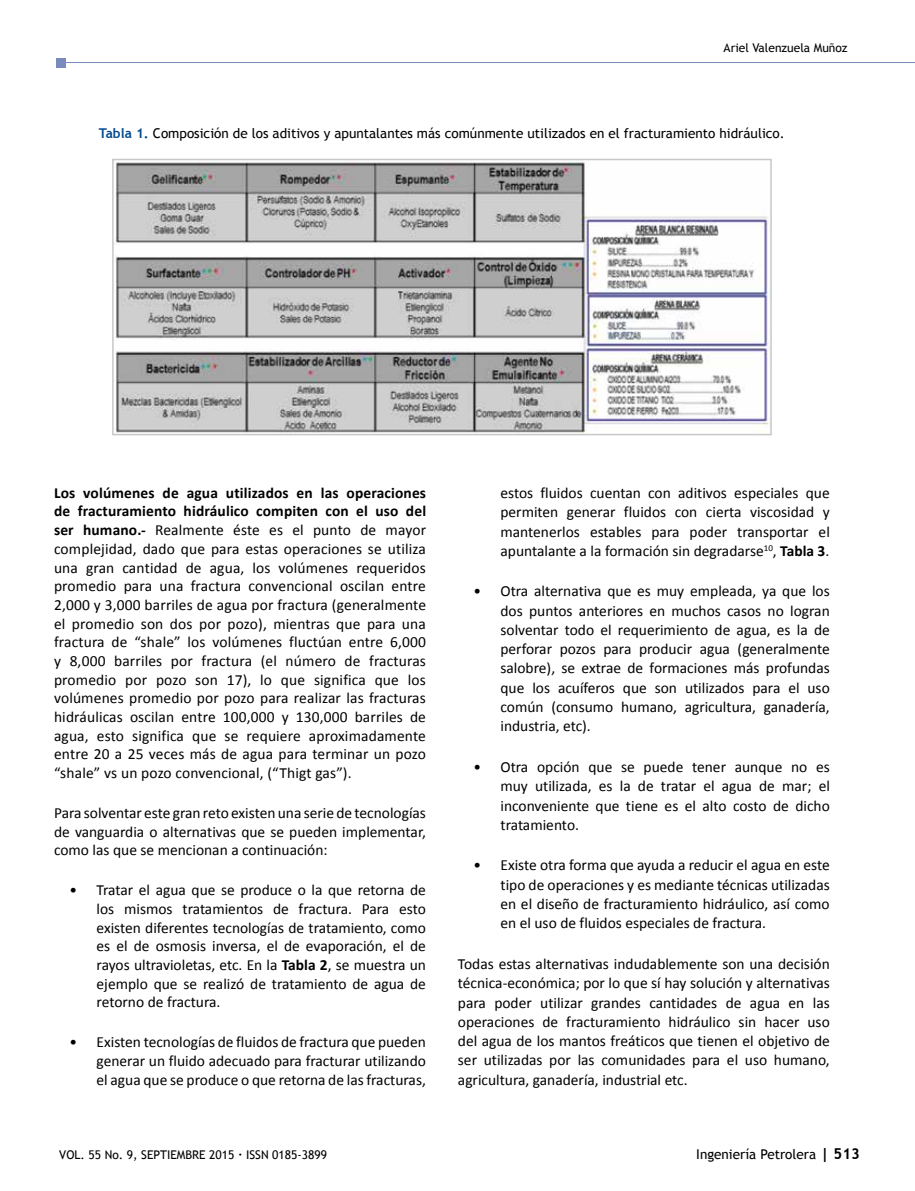
<style>
.page{position:relative;width:915px;height:1191px;background:#fff}
.page>*{position:absolute;margin:0;border:0;box-sizing:border-box;transform-origin:0 0}
.t1{font:15.45px/18.8px "Calibri";color:#000;text-align:justify}
.t2{font:13.5px "Trebuchet MS";color:#000}
.t3{font:12px "Trebuchet MS";color:#000}
.s1{font-weight:700;color:#004990}
.s2{font-weight:700}
.s3{font-weight:700;font-size:15px}
</style>
<div class="page">
<hr style="left:61px;top:62px;width:853px;height:1px;background:#788bbc">
<div style="left:56px;top:58px;width:10px;height:9px;background:#788bbc"></div>
<img style="left:115px;top:162px;width:653px;height:270px">
<div style="left:112px;top:159px;width:659px;height:276px;border:2px solid #c6c8ca"></div>
<p class="t3" style="left:723px;top:40px;width:125px">Ariel Valenzuela Muñoz</p>
<p class="t2" style="left:99px;top:125px;width:687px"><span class="s1">Tabla 1.</span> Composición de los aditivos y apuntalantes más comúnmente utilizados en el fracturamiento hidráulico.</p>
<p class="t1" style="left:54px;top:483px;width:373px"><span class="s2">Los volúmenes de agua utilizados en las operaciones de fracturamiento hidráulico compiten con el uso del ser humano.-</span> Realmente éste es el punto de mayor complejidad, dado que para estas operaciones se utiliza una gran cantidad de agua, los volúmenes requeridos promedio para una fractura convencional oscilan entre 2,000 y 3,000 barriles de agua por fractura (generalmente el promedio son dos por pozo), mientras que para una fractura de “shale” los volúmenes fluctúan entre 6,000 y 8,000 barriles por fractura (el número de fracturas promedio por pozo son 17), lo que significa que los volúmenes promedio por pozo para realizar las fracturas hidráulicas oscilan entre 100,000 y 130,000 barriles de agua, esto significa que se requiere aproximadamente entre 20 a 25 veces más de agua para terminar un pozo “shale” vs un pozo convencional, (“Thigt gas”).</p>
<p class="t1" style="left:54px;top:803px;width:373px">Para solventar este gran reto existen una serie de tecnologías de vanguardia o alternativas que se pueden implementar, como las que se mencionan a continuación:</p>
<p class="t1" style="left:97px;top:881px;width:331px;text-indent:-27px">• Tratar el agua que se produce o la que retorna de los mismos tratamientos de fractura. Para esto existen diferentes tecnologías de tratamiento, como es el de osmosis inversa, el de evaporación, el de rayos ultravioletas, etc. En la <span class="s2">Tabla 2</span>, se muestra un ejemplo que se realizó de tratamiento de agua de retorno de fractura.</p>
<p class="t1" style="left:97px;top:1033px;width:331px;text-indent:-27px">• Existen tecnologías de fluidos de fractura que pueden generar un fluido adecuado para fracturar utilizando el agua que se produce o que retorna de las fracturas,</p>
<p class="t3" style="left:59px;top:1147px;width:269px">VOL. 55 No. 9, SEPTIEMBRE 2015 <span class="s2">·</span> ISSN 0185-3899</p>
<p class="t1" style="left:500px;top:483px;width:331px;line-height:19.4px">estos fluidos cuentan con aditivos especiales que permiten generar fluidos con cierta viscosidad y mantenerlos estables para poder transportar el apuntalante a la formación sin degradarse<sup>10</sup>, <span class="s2">Tabla 3</span>.</p>
<p class="t1" style="left:500px;top:581px;width:331px;line-height:19.4px;text-indent:-27px">• Otra alternativa que es muy empleada, ya que los dos puntos anteriores en muchos casos no logran solventar todo el requerimiento de agua, es la de perforar pozos para producir agua (generalmente salobre), se extrae de formaciones más profundas que los acuíferos que son utilizados para el uso común (consumo humano, agricultura, ganadería, industria, etc).</p>
<p class="t1" style="left:500px;top:757px;width:331px;line-height:19.4px;text-indent:-27px">• Otra opción que se puede tener aunque no es muy utilizada, es la de tratar el agua de mar; el inconveniente que tiene es el alto costo de dicho tratamiento.</p>
<p class="t1" style="left:500px;top:855px;width:331px;line-height:19.4px;text-indent:-27px">• Existe otra forma que ayuda a reducir el agua en este tipo de operaciones y es mediante técnicas utilizadas en el diseño de fracturamiento hidráulico, así como en el uso de fluidos especiales de fractura.</p>
<p class="t1" style="left:458px;top:954px;width:373px;line-height:19.4px">Todas estas alternativas indudablemente son una decisión técnica-económica; por lo que sí hay solución y alternativas para poder utilizar grandes cantidades de agua en las operaciones de fracturamiento hidráulico sin hacer uso del agua de los mantos freáticos que tienen el objetivo de ser utilizadas por las comunidades para el uso humano, agricultura, ganadería, industrial etc.</p>
<p class="t2" style="left:696px;top:1146px;width:165px">Ingeniería Petrolera <span class="s3">| 513</span></p>
</div>
